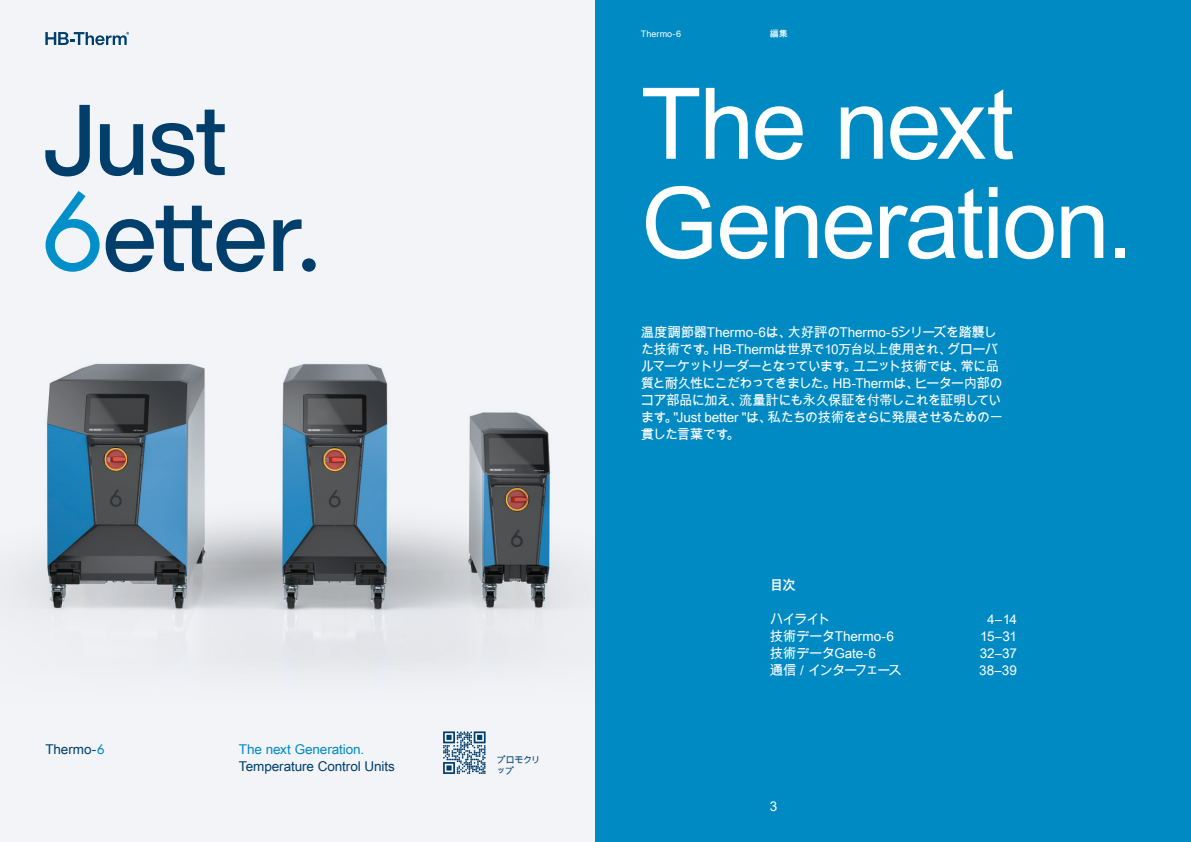
<style>
.page{position:relative;width:1191px;height:842px;background:#fff}
.page>*{position:absolute;margin:0;border:0;box-sizing:border-box;transform-origin:0 0}
.t1{font:99px/99.2px "Arial Unicode MS";letter-spacing:-.025em;color:#fff}
.t2{font:13.5px/17px "Arial Unicode MS";letter-spacing:-.06em;color:#fff}
.t3{font:13.5px "Arial Unicode MS";letter-spacing:-.005em;color:#003e6b}
.t4{font:13.5px "Arial Unicode MS";letter-spacing:-.005em;color:#008ac4}
.t5{font:13.5px "Arial Unicode MS";letter-spacing:-.015em;color:#fff}
.t6{font:13.5px "Arial Unicode MS";letter-spacing:-.025em;color:#fff}
.t7{font:13.5px "Arial Unicode MS";letter-spacing:-.125em;color:#fff}
.t8{font:700 13.5px "Arial Unicode MS";color:#fff}
.t9{font:9px "Arial Unicode MS";letter-spacing:.005em;color:#fff}
.t10{font:9px/11.3px "Arial Unicode MS";letter-spacing:-.045em;color:#003e6b}
.s1{font-family:"Futura BQ";color:#008ac4}
</style>
<div class="page">
<div style="left:0;top:0;width:595px;height:842px;background:#f2f4f8"></div>
<div style="left:595px;top:0;width:596px;height:842px;background:#008ac4"></div>
<svg style="left:45px;top:32px;width:84px;height:13px"></svg>
<svg style="left:106px;top:206px;width:210px;height:66px"></svg>
<svg style="left:45px;top:105px;width:180px;height:71px"></svg>
<svg style="left:46px;top:191px;width:54px;height:81px"></svg>
<img style="left:11px;top:363px;width:580px;height:308px">
<svg style="left:443px;top:731px;width:42px;height:43px"></svg>
<p class="t3" style="left:45px;top:739px;width:60px">Thermo-<span class="s1">6</span></p>
<p class="t4" style="left:239px;top:739px;width:127px">The next Generation.</p>
<p class="t3" style="left:239px;top:756px;width:158px">Temperature Control Units</p>
<p class="t10" style="left:497px;top:753px;width:45px">プロモクリップ</p>
<p class="t9" style="left:641px;top:27px;width:42px">Thermo-6</p>
<p class="t9" style="left:770px;top:27px;width:19px">編集</p>
<h1 class="t1" style="left:641px;top:72px;width:494px">The next<br>Generation.</h1>
<p class="t2" style="left:641px;top:324px;width:363px">温度調節器Thermo-6は、大好評のThermo-5シリーズを踏襲した技術です。HB-Thermは世界で10万台以上使用され、グローバルマーケットリーダーとなっています。ユニット技術では、常に品質と耐久性にこだわってきました。HB-Thermは、ヒーター内部のコア部品に加え、流量計にも永久保証を付帯しこれを証明しています。"Just better "は、私たちの技術をさらに発展させるための一貫した言葉です。</p>
<p class="t8" style="left:770px;top:575px;width:27px">目次</p>
<p class="t2" style="left:770px;top:610px;width:62px">ハイライト</p>
<p class="t2" style="left:987px;top:610px;width:31px">4 – 14</p>
<p class="t5" style="left:770px;top:626px;width:126px">技術データThermo-6</p>
<p class="t2" style="left:980px;top:627px;width:38px">15 – 31</p>
<p class="t6" style="left:770px;top:643px;width:108px">技術データGate-6</p>
<p class="t2" style="left:979px;top:644px;width:39px">32 –37</p>
<p class="t7" style="left:770px;top:660px;width:133px">通信 / インターフェース</p>
<p class="t2" style="left:979px;top:661px;width:39px">38–39</p>
<p class="t2" style="left:770px;top:797px;width:9px">3</p>
</div>
